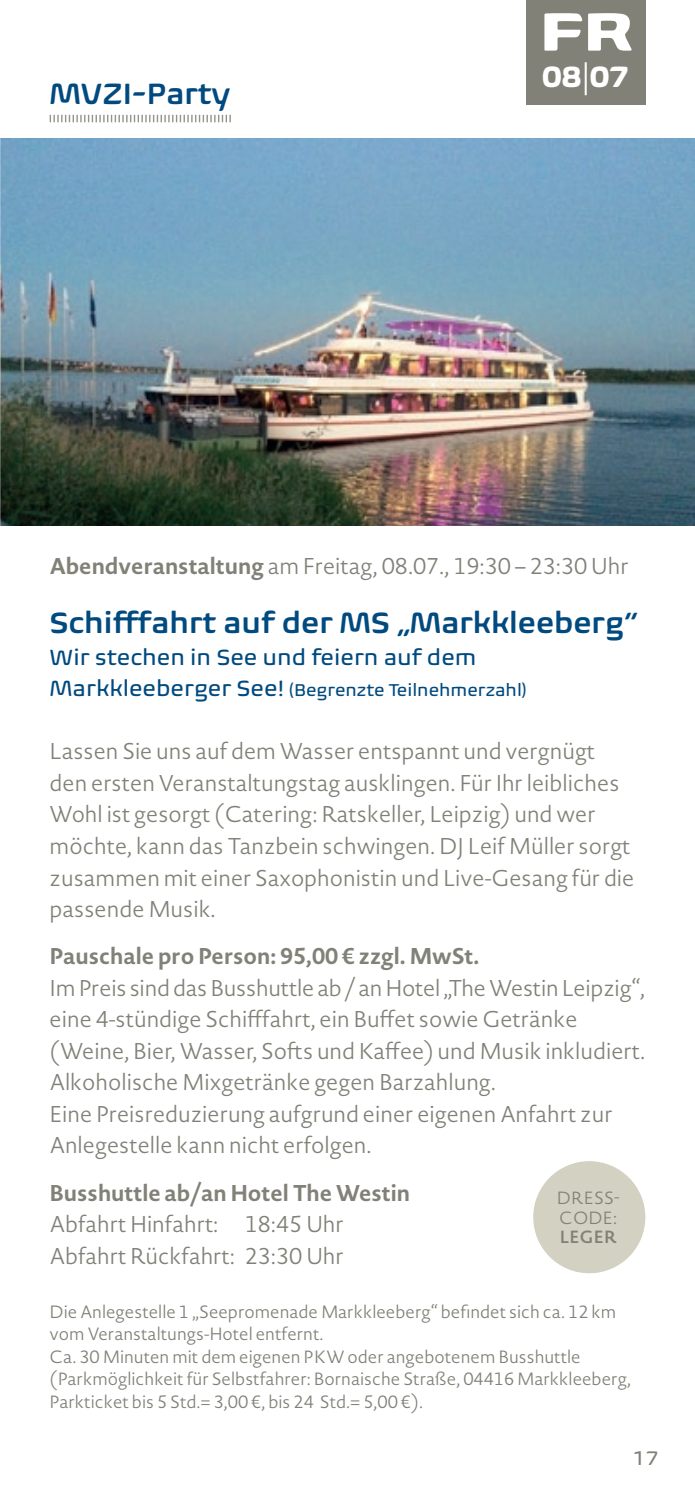
<style>
.page{position:relative;width:695px;height:1489px;background:#fff}
.page>*{position:absolute;margin:0;border:0;box-sizing:border-box;transform-origin:0 0}
.t1{font:700 55px "Biome Std";color:#fff;scale:1.32 1}
.t2{font:600 30px "Biome Std";color:#004a7f}
.t3{font:700 30px "Biome Std";color:#fff}
.t4{font:300 22.5px/31.5px "Novel Sans Pro";color:#818178}
.t5{font:700 22.5px "Novel Sans Pro";color:#818178}
.t6{font:22.5px "Biome Std";color:#004a7f}
.t7{font:20px "Biome Std";color:#818178}
.t8{font:300 17.5px/22.5px "Novel Sans Pro";color:#818178}
.t9{font:17.5px "Biome Std";color:#004a7f}
.t10{font:300 17.25px/19.5px "Novel Sans Pro";color:#818178}
.t11{font:600 17.25px "Novel Sans Pro";color:#818178}
.s1{font-weight:700}
.s2{font-size:22.5px}
</style>
<div class="page">
<img style="left:1px;top:139px;width:693px;height:386px">
<svg style="left:50px;top:115px;width:181px;height:7px"></svg>
<div style="left:526px;top:0;width:119px;height:104px;background:#818178"></div>
<div style="left:533px;top:1161px;width:112px;height:112px;background:#d2d1c2;border-radius:50%"></div>
<img style="left:0;top:0;width:1px;height:1488px">
<h2 class="t2" style="left:50px;top:74px;width:183px">MVZI-Party</h2>
<h1 class="t1" style="left:539px;top:-4px;width:72px">FR</h1>
<h2 class="t3" style="left:542px;top:57px;width:89px">08|07</h2>
<p class="t4" style="left:50px;top:550px;width:580px"><span class="s1">Abendveranstaltung</span> am Freitag, 08.07., 19:30 – 23:30 Uhr</p>
<h2 class="t2" style="left:50px;top:603px;width:589px">Schifffahrt auf der MS „Markkleeberg“</h2>
<p class="t6" style="left:50px;top:643px;width:428px">Wir stechen in See und feiern auf dem</p>
<p class="t9" style="left:50px;top:679px;width:478px"><span class="s2">Markkleeberger See!</span> (Begrenzte Teilnehmerzahl)</p>
<p class="t4" style="left:50px;top:735px;width:586px">Lassen Sie uns auf dem Wasser entspannt und vergnügt den ersten Veranstaltungstag ausklingen. Für Ihr leibliches Wohl ist gesorgt (Catering: Ratskeller, Leipzig) und wer möchte, kann das Tanzbein schwingen. DJ Leif Müller sorgt zusammen mit einer Saxophonistin und Live-Gesang für die passende Musik.</p>
<p class="t5" style="left:50px;top:939px;width:431px">Pauschale pro Person: 95,00 € zzgl. MwSt.</p>
<p class="t4" style="left:50px;top:972px;width:597px">Im Preis sind das Busshuttle ab / an Hotel „The Westin Leipzig“, eine 4-stündige Schifffahrt, ein Buffet sowie Getränke (Weine, Bier, Wasser, Softs und Kaffee) und Musik inkludiert.<br>Alkoholische Mixgetränke gegen Barzahlung.<br>Eine Preisreduzierung aufgrund einer eigenen Anfahrt zur Anlegestelle kann nicht erfolgen.</p>
<p class="t5" style="left:50px;top:1176px;width:362px">Busshuttle ab/an Hotel The Westin</p>
<p class="t4" style="left:50px;top:1208px;width:295px">Abfahrt Hinfahrt: 18:45 Uhr<br>Abfahrt Rückfahrt: 23:30 Uhr</p>
<p class="t8" style="left:50px;top:1300px;width:583px">Die Anlegestelle 1 „Seepromenade Markkleeberg“ befindet sich ca. 12 km vom Veranstaltungs-Hotel entfernt.<br>Ca. 30 Minuten mit dem eigenen PKW oder angebotenem Busshuttle (Parkmöglichkeit für Selbstfahrer: Bornaische Straße, 04416 Markkleeberg, Parkticket bis 5 Std.= 3,00 €, bis 24 Std.= 5,00 €).</p>
<p class="t10" style="left:557px;top:1188px;width:64px">DRESS-<br>CODE:</p>
<p class="t11" style="left:559px;top:1224px;width:58px">LEGER</p>
<p class="t7" style="left:632px;top:1445px;width:28px">17</p>
</div>
